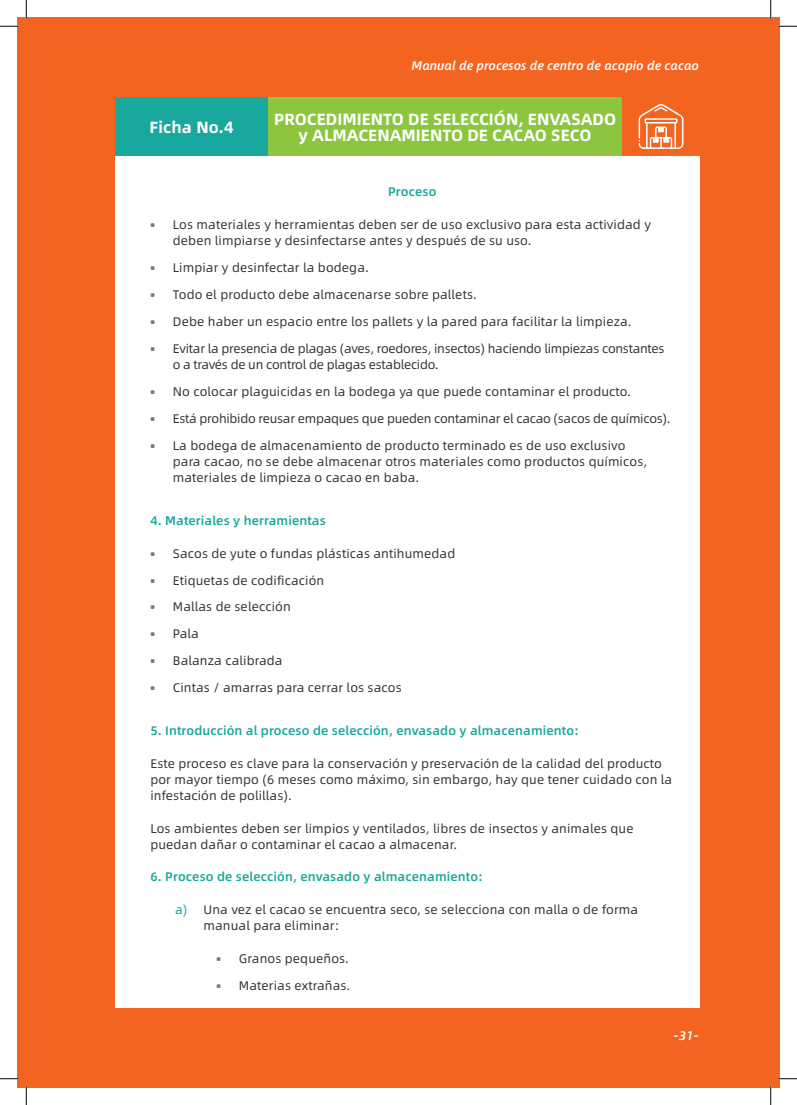
<style>
.page{position:relative;width:797px;height:1105px;background:#fff}
.page>*{position:absolute;margin:0;border:0;box-sizing:border-box;transform-origin:0 0}
.t1{font:700 16.25px/16.2px "Alibaba Sans";color:#fff;text-align:center}
.t2{font:12.5px/16.2px "Alibaba Sans";letter-spacing:.01em;color:#313232}
.t3{font:12.5px/16.2px "Alibaba Sans";letter-spacing:-.02em;color:#313232}
.t4{font:500 12.5px "Alibaba Sans";letter-spacing:.01em;color:#19a89d}
.t5{font:italic 500 12.5px "Alibaba Sans";letter-spacing:.01em;color:#fff}
.s1{font-weight:700;color:#77777a}
.s2{color:#19a89d}
</style>
<div class="page">
<div style="left:17px;top:17px;width:9px;height:1070px;background:#f36421"></div>
<div style="left:26px;top:17px;width:753px;height:1070px;background:#f36421"></div>
<div style="left:115px;top:97px;width:584px;height:911px;background:#fff"></div>
<div style="left:115px;top:97px;width:153px;height:59px;background:#19a89d"></div>
<div style="left:268px;top:97px;width:354px;height:59px;background:#8bc63e"></div>
<div style="left:622px;top:93px;width:82px;height:63px;background:#f36421"></div>
<svg style="left:638px;top:104px;width:45px;height:45px"></svg>
<svg style="left:0;top:25px;width:19px;height:2px"></svg>
<svg style="left:778px;top:25px;width:19px;height:2px"></svg>
<svg style="left:0;top:1078px;width:19px;height:1px"></svg>
<svg style="left:778px;top:1078px;width:19px;height:1px"></svg>
<svg style="left:25px;top:0;width:2px;height:19px"></svg>
<svg style="left:25px;top:1086px;width:2px;height:19px"></svg>
<svg style="left:770px;top:0;width:1px;height:19px"></svg>
<svg style="left:770px;top:1086px;width:1px;height:19px"></svg>
<p class="t5" style="left:411px;top:55px;width:289px">Manual de procesos de centro de acopio de cacao</p>
<h1 class="t1" style="left:149px;top:118px;width:86px">Ficha No.4</h1>
<h1 class="t1" style="left:274px;top:110px;width:343px">PROCEDIMIENTO DE SELECCIÓN, ENVASADO y ALMACENAMIENTO DE CACAO SECO</h1>
<p class="t4" style="left:388px;top:182px;width:50px">Proceso</p>
<p class="t2" style="left:173px;top:216px;width:479px;text-indent:-22px"><span class="s1">•</span> Los materiales y herramientas deben ser de uso exclusivo para esta actividad y deben limpiarse y desinfectarse antes y después de su uso.</p>
<p class="t2" style="left:150px;top:259px;width:220px"><span class="s1">•</span> Limpiar y desinfectar la bodega.</p>
<p class="t2" style="left:150px;top:286px;width:328px"><span class="s1">•</span> Todo el producto debe almacenarse sobre pallets.</p>
<p class="t2" style="left:150px;top:312px;width:483px"><span class="s1">•</span> Debe haber un espacio entre los pallets y la pared para facilitar la limpieza.</p>
<p class="t3" style="left:173px;top:339px;width:493px;text-indent:-22px"><span class="s1">•</span> Evitar la presencia de plagas (aves, roedores, insectos) haciendo limpiezas constantes o a través de un control de plagas establecido.</p>
<p class="t2" style="left:150px;top:382px;width:482px"><span class="s1">•</span> No colocar plaguicidas en la bodega ya que puede contaminar el producto.</p>
<p class="t3" style="left:150px;top:409px;width:522px"><span class="s1">•</span> Está prohibido reusar empaques que pueden contaminar el cacao (sacos de químicos).</p>
<p class="t2" style="left:173px;top:436px;width:476px;text-indent:-23px"><span class="s1">•</span> La bodega de almacenamiento de producto terminado es de uso exclusivo para cacao, no se debe almacenar otros materiales como productos químicos, materiales de limpieza o cacao en baba.</p>
<p class="t4" style="left:150px;top:511px;width:177px">4. Materiales y herramientas</p>
<p class="t2" style="left:150px;top:544px;width:306px"><span class="s1">•</span> Sacos de yute o fundas plásticas antihumedad</p>
<p class="t2" style="left:150px;top:571px;width:175px"><span class="s1">•</span> Etiquetas de codificación</p>
<p class="t2" style="left:150px;top:598px;width:142px"><span class="s1">•</span> Mallas de selección</p>
<p class="t2" style="left:150px;top:625px;width:50px"><span class="s1">•</span> Pala</p>
<p class="t2" style="left:150px;top:652px;width:134px"><span class="s1">•</span> Balanza calibrada</p>
<p class="t2" style="left:150px;top:679px;width:253px"><span class="s1">•</span> Cintas / amarras para cerrar los sacos</p>
<p class="t4" style="left:150px;top:721px;width:430px">5. Introducción al proceso de selección, envasado y almacenamiento:</p>
<p class="t2" style="left:150px;top:754px;width:523px">Este proceso es clave para la conservación y preservación de la calidad del producto por mayor tiempo (6 meses como máximo, sin embargo, hay que tener cuidado con la infestación de polillas).</p>
<p class="t2" style="left:150px;top:819px;width:485px">Los ambientes deben ser limpios y ventilados, libres de insectos y animales que puedan dañar o contaminar el cacao a almacenar.</p>
<p class="t4" style="left:150px;top:867px;width:334px">6. Proceso de selección, envasado y almacenamiento:</p>
<p class="t2" style="left:203px;top:901px;width:436px;text-indent:-28px"><span class="s2">a)</span> Una vez el cacao se encuentra seco, se selecciona con malla o de forma manual para eliminar:</p>
<p class="t2" style="left:216px;top:949px;width:134px"><span class="s1">•</span> Granos pequeños.</p>
<p class="t2" style="left:216px;top:976px;width:135px"><span class="s1">•</span> Materias extrañas.</p>
<p class="t5" style="left:673px;top:1025px;width:27px">-31-</p>
</div>
